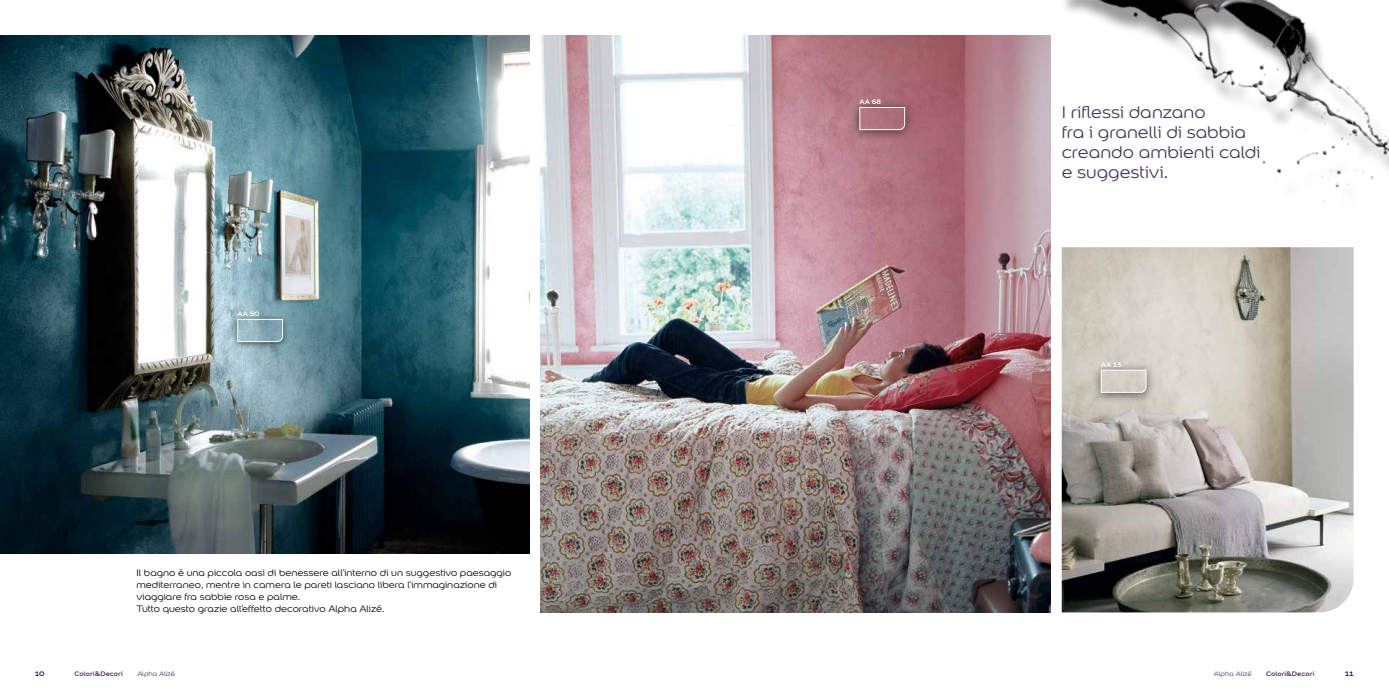
<style>
.page{position:relative;width:1389px;height:695px;background:#fff}
.page>*{position:absolute;margin:0;border:0;box-sizing:border-box;transform-origin:0 0}
.t1{font:18px/20px "Colour Sans";color:#443554}
.t2{font:10px/12px "Colour Sans";color:#000}
.t3{font:700 7px "Colour Sans";color:#443554}
.t4{font:7px "Colour Sans";color:#443554}
.t5{font:700 7px "Colour Sans";color:#fff}
.t6{font:700 7px "Colour Sans";color:#00133c}
</style>
<div class="page">
<img style="left:541px;top:35px;width:509px;height:577px">
<div style="left:850px;top:99px;width:64px;height:42px;background:#000;opacity:.6"></div>
<svg style="left:859px;top:107px;width:46px;height:23px"></svg>
<img style="left:1062px;top:257px;width:292px;height:355px">
<div style="left:1091px;top:361px;width:65px;height:42px;background:#000;opacity:.6"></div>
<svg style="left:1101px;top:369px;width:46px;height:24px"></svg>
<img style="left:0;top:35px;width:529px;height:518px">
<div style="left:231px;top:314px;width:58px;height:35px;background:#000;opacity:.6"></div>
<svg style="left:237px;top:319px;width:46px;height:23px"></svg>
<div style="left:1059px;top:0;width:330px;height:257px;background:#000;opacity:.4"></div>
<img style="left:1009px;top:0;width:380px;height:251px">
<p class="t5" style="left:237px;top:308px;width:24px">AA 50</p>
<p class="t2" style="left:136px;top:566px;width:376px">Il bagno è una piccola oasi di benessere all’interno di un suggestivo paesaggio mediterraneo, mentre in camera le pareti lasciano libera l’immaginazione di viaggiare fra sabbie rosa e palme.<br>Tutto questo grazie all’effetto decorativo Alpha Alizé.</p>
<p class="t5" style="left:860px;top:96px;width:23px">AA 68</p>
<h1 class="t1" style="left:1062px;top:101px;width:200px">I riflessi danzano<br>fra i granelli di sabbia creando ambienti caldi e suggestivi.</h1>
<p class="t5" style="left:1101px;top:359px;width:22px">AA 15</p>
<p class="t4" style="left:1214px;top:669px;width:39px">Alpha Alizé</p>
<p class="t3" style="left:1266px;top:668px;width:50px">Colori&amp;Decori</p>
<p class="t3" style="left:75px;top:668px;width:50px">Colori&amp;Decori</p>
<p class="t4" style="left:137px;top:669px;width:39px">Alpha Alizé</p>
<p class="t6" style="left:35px;top:668px;width:11px">10</p>
<p class="t6" style="left:1345px;top:668px;width:10px">11</p>
</div>
